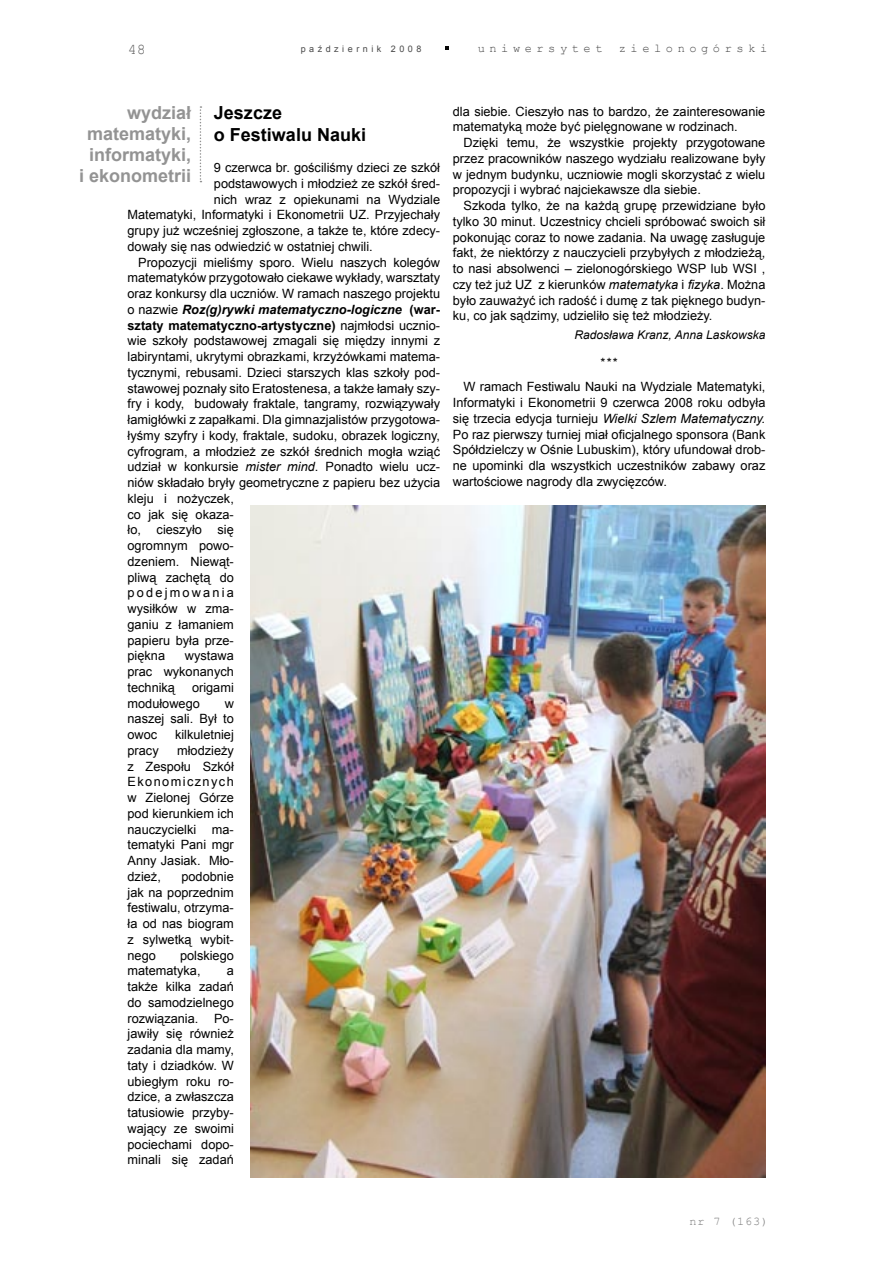
<style>
.page{position:relative;width:893px;height:1263px;background:#fff}
.page>*{position:absolute;margin:0;border:0;box-sizing:border-box;transform-origin:0 0}
.t1{font:700 18px/21px "Arial";color:#939393;text-align:center}
.Normalny{font:700 18px/21.6px "Arial";color:#000}
.t2{font:15px "Courier New";color:#636363}
.Normalny-2{font:12.75px/15.8px "Arial";color:#000;text-align:justify}
.Normalny-3{font:italic 12px "Arial";color:#000}
.t3{font:12px "Courier New";letter-spacing:.38em;color:#484848}
.t4{font:11.85px "Courier New";color:#7c7c7c}
.t5{font:9px "Arial";letter-spacing:.39em;color:#484848}
.s1{font-weight:700;font-style:italic}
.s2{font-weight:700}
.s3{font-style:italic}
</style>
<div class="page">
<svg style="left:445px;top:46px;width:4px;height:3px"></svg>
<img style="left:251px;top:505px;width:514px;height:673px">
<svg style="left:200px;top:106px;width:1px;height:76px"></svg>
<p class="t2" style="left:128px;top:40px;width:19px">48</p>
<p class="t5" style="left:301px;top:43px;width:122px">październik 2008</p>
<p class="t3" style="left:478px;top:41px;width:126px">uniwersytet</p>
<p class="t3" style="left:619px;top:41px;width:150px">zielonogórski</p>
<p class="t1" style="left:127px;top:103px;width:66px">wydział</p>
<p class="t1" style="left:79px;top:124px;width:114px">matematyki, informatyki,<br>i ekonometrii</p>
<p class="Normalny" style="left:214px;top:103px;width:154px">Jeszcze<br>o Festiwalu Nauki</p>
<p class="Normalny-2" style="left:214px;top:160px;width:228px">9 czerwca br. gościliśmy dzieci ze szkół</p>
<p class="Normalny-2" style="left:214px;top:176px;width:228px">podstawowych i młodzież ze szkół śred-</p>
<p class="Normalny-2" style="left:214px;top:191px;width:228px">nich wraz z opiekunami na Wydziale</p>
<p class="Normalny-2" style="left:128px;top:207px;width:314px">Matematyki, Informatyki i Ekonometrii UZ. Przyjechały</p>
<p class="Normalny-2" style="left:128px;top:223px;width:314px">grupy już wcześniej zgłoszone, a także te, które zdecy-</p>
<p class="Normalny-2" style="left:128px;top:239px;width:247px">dowały się nas odwiedzić w ostatniej chwili.</p>
<p class="Normalny-2" style="left:128px;top:254px;width:314px;text-align:left;text-indent:11px">Propozycji mieliśmy sporo. Wielu naszych kolegów matematyków przygotowało ciekawe wykłady, warsztaty oraz konkursy dla uczniów. W ramach naszego projektu o nazwie <span class="s1">Roz(g)rywki matematyczno-logiczne</span> <span class="s2">(war&shy;sztaty matematyczno-artystyczne)</span> najmłodsi ucznio&shy;wie szkoły podstawowej zmagali się między innymi z labiryntami, ukrytymi obrazkami, krzyżówkami matema&shy;tycznymi, rebusami. Dzieci starszych klas szkoły pod&shy;stawowej poznały sito Eratostenesa, a także łamały szy&shy;fry i kody, budowały fraktale, tangramy, rozwiązywały łamigłówki z zapałkami. Dla gimnazjalistów przygotowa&shy;łyśmy szyfry i kody, fraktale, sudoku, obrazek logiczny, cyfrogram, a młodzież ze szkół średnich mogła wziąć udział w konkursie <span class="s3">mister mind</span>. Ponadto wielu ucz&shy;niów składało bryły geometryczne z papieru bez użycia kleju i nożyczek,<br>co jak się okaza-<br>ło, cieszyło się<br>ogromnym powo-<br>dzeniem. Niewąt-<br>pliwą zachętą do<br>podejmowania<br>wysiłków w zma-<br>ganiu z łamaniem<br>papieru była prze-<br>piękna</p>
<p class="Normalny-2" style="left:128px;top:648px;width:108px;text-indent:57px">wystawa prac wykonanych techniką</p>
<p class="Normalny-2" style="left:128px;top:680px;width:108px;text-indent:64px">origami modułowego</p>
<p class="Normalny-2" style="left:128px;top:695px;width:108px;text-indent:97px">w naszej sali. Był to owoc</p>
<p class="Normalny-2" style="left:175px;top:727px;width:60px">kilkuletniej</p>
<p class="Normalny-2" style="left:128px;top:743px;width:108px;text-indent:50px">młodzieży z Zespołu Szkół Ekonomicznych w Zielonej Górze pod kierunkiem ich nauczycielki ma&shy;tematyki Pani mgr Anny Jasiak. Mło&shy;dzież,</p>
<p class="Normalny-2" style="left:128px;top:743px;width:33px">pracy</p>
<p class="Normalny-2" style="left:128px;top:869px;width:108px;text-indent:54px">podobnie jak na poprzednim festiwalu, otrzyma&shy;ła od nas biogram z sylwetką wybit&shy;nego</p>
<p class="Normalny-2" style="left:128px;top:947px;width:108px;text-indent:52px">polskiego matematyka,</p>
<p class="Normalny-2" style="left:128px;top:963px;width:108px;text-indent:99px">a także kilka zadań do samodzielnego rozwiązania. Po&shy;jawiły się również zadania dla mamy, taty i dziadków. W ubiegłym roku ro&shy;dzice, a zwłaszcza tatusiowie przyby&shy;wający ze swoimi pociechami dopo&shy;minali się zadań</p>
<p class="Normalny-2" style="left:453px;top:103px;width:314px">dla siebie. Cieszyło nas to bardzo, że zainteresowanie matematyką może być pielęgnowane w rodzinach.</p>
<p class="Normalny-2" style="left:453px;top:135px;width:314px;text-indent:11px">Dzięki temu, że wszystkie projekty przygotowane przez pracowników naszego wydziału realizowane były w jednym budynku, uczniowie mogli skorzystać z wielu propozycji i wybrać najciekawsze dla siebie.</p>
<p class="Normalny-2" style="left:453px;top:198px;width:314px;text-indent:11px">Szkoda tylko, że na każdą grupę przewidziane było tylko 30 minut. Uczestnicy chcieli spróbować swoich sił pokonując coraz to nowe zadania. Na uwagę zasługuje fakt, że niektórzy z nauczycieli przybyłych z młodzieżą, to nasi absolwenci – zielonogórskiego WSP lub WSI , czy też już UZ z kierunków <span class="s3">matematyka</span> i <span class="s3">fizyka</span>. Można było zauważyć ich radość i dumę z tak pięknego budyn&shy;ku, co jak sądzimy, udzieliło się też młodzieży.</p>
<p class="Normalny-3" style="left:574px;top:327px;width:192px">Radosława Kranz, Anna Laskowska</p>
<p class="Normalny-2" style="left:601px;top:355px;width:19px">***</p>
<p class="Normalny-2" style="left:453px;top:379px;width:314px;text-indent:11px">W ramach Festiwalu Nauki na Wydziale Matematyki, Informatyki i Ekonometrii 9 czerwca 2008 roku odbyła się trzecia edycja turnieju <span class="s3">Wielki Szlem Matematyczny.<br></span>Po raz pierwszy turniej miał oficjalnego sponsora (Bank Spółdzielczy w Ośnie Lubuskim), który ufundował drob&shy;ne upominki dla wszystkich uczestników zabawy oraz wartościowe nagrody dla zwycięzców.</p>
<p class="t4" style="left:690px;top:1214px;width:80px">nr 7 (163)</p>
</div>
